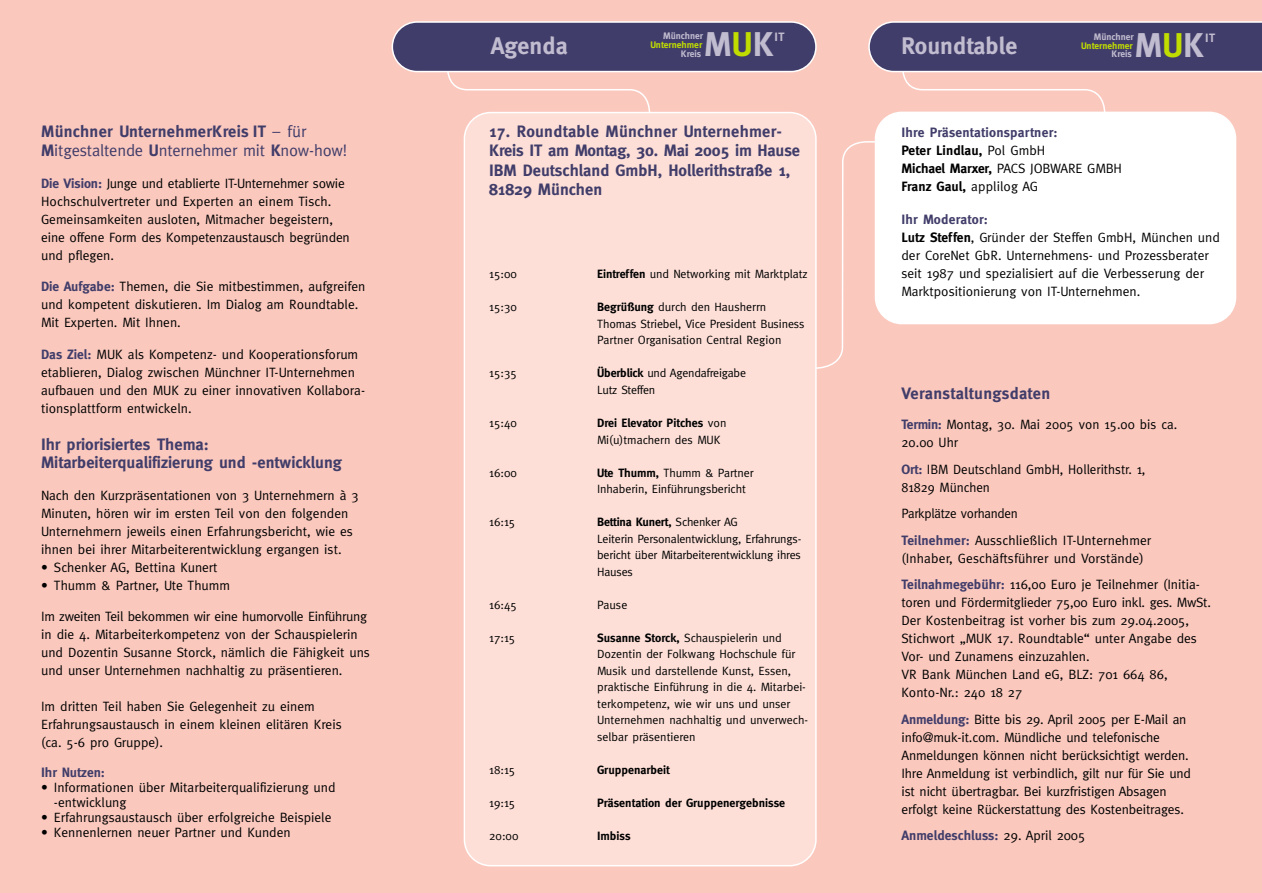
<style>
.page{position:relative;width:1262px;height:893px;background:#fff}
.page>*{position:absolute;margin:0;border:0;box-sizing:border-box;transform-origin:0 0}
.t1{font:700 34.35px "Meta";color:#c1bccf}
.t2{font:700 24px "Meta";color:#c1bccf}
.t3{font:700 16.5px/19.5px "Meta";color:#413d6a}
.t4{font:16.5px/19.5px "Meta";letter-spacing:-.01em;color:#413d6a}
.t5{font:13.5px/18px "Meta";color:#000}
.t6{font:700 13.5px/18px "Meta";letter-spacing:.01em;color:#000}
.t7{font:700 13.5px "Meta";color:#413d6a}
.t8{font:700 12.15px "Meta";color:#c1bccf}
.t9{font:12px/16.5px "Meta";color:#000}
.t10{font:700 12px "Meta";color:#000}
.t11{font:12px/16.5px "Meta";letter-spacing:-.02em;color:#000}
.t12{font:700 9.45px "Meta";color:#c1bccf}
.t13{font:700 9.45px "Meta";color:#c1dd00}
.s1{font-weight:700}
.s2{font-weight:700;color:#413d6a}
.s3{color:#c1dd00}
.s4{color:#413d6a}
.s5{font-weight:400}
.s6{font-weight:400;color:#000}
</style>
<div class="page">
<div style="left:0;top:0;width:425px;height:892px;background:#fac8bd"></div>
<div style="left:425px;top:0;width:425px;height:892px;background:#fac8bd"></div>
<div style="left:850px;top:0;width:411px;height:892px;background:#fac8bd"></div>
<svg style="left:446px;top:48px;width:660px;height:64px"></svg>
<svg style="left:816px;top:140px;width:58px;height:230px"></svg>
<svg style="left:391px;top:21px;width:425px;height:51px;background:#514c74"></svg>
<div style="left:874px;top:112px;width:362px;height:212px;background:#fff"></div>
<svg style="left:868px;top:21px;width:393px;height:51px;background:#4f4a73"></svg>
<div style="left:463px;top:112px;width:353px;height:754px;background:#fddfd7"></div>
<p class="t4" style="left:41px;top:123px;width:307px"><span class="s1">Münchner UnternehmerKreis IT</span> – für<br><span class="s1">M</span>itgestaltende <span class="s1">U</span>nternehmer mit <span class="s1">K</span>now-how!</p>
<p class="t5" style="left:41px;top:175px;width:310px"><span class="s2">Die Vision:</span> Junge und etablierte IT-Unternehmer sowie Hochschulvertreter und Experten an einem Tisch.<br>Gemeinsamkeiten ausloten, Mitmacher begeistern, eine offene Form des Kompetenzaustausch begründen und pflegen.</p>
<p class="t5" style="left:41px;top:279px;width:326px"><span class="s2">Die Aufgabe:</span> Themen, die Sie mitbestimmen, aufgreifen und kompetent diskutieren. Im Dialog am Roundtable.<br>Mit Experten. Mit Ihnen.</p>
<p class="t5" style="left:41px;top:346px;width:325px"><span class="s2">Das Ziel:</span> MUK als Kompetenz- und Kooperationsforum etablieren, Dialog zwischen Münchner IT-Unternehmen aufbauen und den MUK zu einer innovativen Kollabora&shy;tionsplattform entwickeln.</p>
<p class="t3" style="left:41px;top:437px;width:302px;line-height:18px">Ihr priorisiertes Thema:<br>Mitarbeiterqualifizierung und -entwicklung</p>
<p class="t5" style="left:41px;top:487px;width:319px">Nach den Kurzpräsentationen von 3 Unternehmern à 3<br>Minuten, hören wir im ersten Teil von den folgenden Unternehmern jeweils einen Erfahrungsbericht, wie es ihnen bei ihrer Mitarbeiterentwicklung ergangen ist.</p>
<p class="t5" style="left:41px;top:559px;width:178px">• Schenker AG, Bettina Kunert</p>
<p class="t5" style="left:41px;top:577px;width:190px">• Thumm &amp; Partner, Ute Thumm</p>
<p class="t5" style="left:41px;top:609px;width:330px">Im zweiten Teil bekommen wir eine humorvolle Einführung in die 4. Mitarbeiterkompetenz von der Schauspielerin und Dozentin Susanne Storck, nämlich die Fähigkeit uns und unser Unternehmen nachhaltig zu präsentieren.</p>
<p class="t5" style="left:41px;top:699px;width:302px">Im dritten Teil haben Sie Gelegenheit zu einem<br>Erfahrungsaustausch in einem kleinen elitären Kreis (ca. 5-6 pro Gruppe).</p>
<p class="t7" style="left:41px;top:767px;width:65px">Ihr Nutzen:</p>
<p class="t5" style="left:54px;top:781px;width:283px;line-height:15px;text-indent:-13px">• Informationen über Mitarbeiterqualifizierung und -entwicklung</p>
<p class="t5" style="left:41px;top:810px;width:292px">• Erfahrungsaustausch über erfolgreiche Beispiele</p>
<p class="t5" style="left:41px;top:825px;width:251px">• Kennenlernen neuer Partner und Kunden</p>
<h2 class="t2" style="left:490px;top:37px;width:78px">Agenda</h2>
<p class="t12" style="left:663px;top:32px;width:42px">Münchner</p>
<p class="t13" style="left:650px;top:41px;width:53px">Unternehmer</p>
<p class="t12" style="left:681px;top:50px;width:22px">Kreis</p>
<h1 class="t1" style="left:704px;top:32px;width:71px">M<span class="s3">U</span>K</h1>
<p class="t8" style="left:774px;top:33px;width:12px">IT</p>
<h2 class="t2" style="left:901px;top:37px;width:117px">Roundtable</h2>
<p class="t12" style="left:1093px;top:33px;width:42px">Münchner</p>
<h1 class="t1" style="left:1134px;top:33px;width:71px">M<span class="s3">U</span>K</h1>
<p class="t8" style="left:1205px;top:33px;width:12px">IT</p>
<p class="t13" style="left:1081px;top:42px;width:53px">Unternehmer</p>
<p class="t12" style="left:1111px;top:51px;width:22px">Kreis</p>
<p class="t3" style="left:489px;top:123px;width:312px">17. Roundtable Münchner Unternehmer-Kreis IT am Montag, 30. Mai 2005 im Hause IBM Deutschland GmbH, Hollerithstraße 1, 81829 München</p>
<p class="t9" style="left:489px;top:267px;width:29px">15:00</p>
<p class="t9" style="left:597px;top:267px;width:212px"><span class="s1">Eintreffen</span> und Networking mit Marktplatz</p>
<p class="t9" style="left:489px;top:300px;width:29px">15:30</p>
<p class="t9" style="left:597px;top:300px;width:209px"><span class="s1">Begrüßung</span> durch den Hausherrn<br>Thomas Striebel, Vice President Business<br>Partner Organisation Central Region</p>
<p class="t9" style="left:489px;top:366px;width:29px">15:35</p>
<p class="t11" style="left:597px;top:366px;width:150px"><span class="s1">Überblick</span> und Agendafreigabe<br>Lutz Steffen</p>
<p class="t9" style="left:489px;top:416px;width:29px">15:40</p>
<p class="t9" style="left:597px;top:416px;width:131px"><span class="s1">Drei Elevator Pitches</span> von<br>Mi(u)tmachern des MUK</p>
<p class="t9" style="left:489px;top:465px;width:29px">16:00</p>
<p class="t9" style="left:597px;top:465px;width:158px"><span class="s1">Ute Thumm,</span> Thumm &amp; Partner<br>Inhaberin, Einführungsbericht</p>
<p class="t9" style="left:489px;top:515px;width:28px">16:15</p>
<p class="t9" style="left:597px;top:515px;width:206px"><span class="s1">Bettina Kunert,</span> Schenker AG<br>Leiterin Personalentwicklung, Erfahrungs&shy;bericht über Mitarbeiterentwicklung ihres<br>Hauses</p>
<p class="t9" style="left:489px;top:597px;width:29px">16:45</p>
<p class="t9" style="left:597px;top:597px;width:32px">Pause</p>
<p class="t9" style="left:489px;top:630px;width:28px">17:15</p>
<p class="t9" style="left:597px;top:630px;width:212px"><span class="s1">Susanne Storck,</span> Schauspielerin und Dozentin der Folkwang Hochschule für Musik und darstellende Kunst, Essen, praktische Einführung in die 4. Mitarbei&shy;terkompetenz, wie wir uns und unser Unternehmen nachhaltig und unverwech&shy;selbar präsentieren</p>
<p class="t9" style="left:489px;top:762px;width:28px">18:15</p>
<p class="t10" style="left:597px;top:765px;width:74px">Gruppenarbeit</p>
<p class="t9" style="left:489px;top:795px;width:28px">19:15</p>
<p class="t10" style="left:597px;top:798px;width:190px">Präsentation der Gruppenergebnisse</p>
<p class="t9" style="left:489px;top:828px;width:31px">20:00</p>
<p class="t10" style="left:597px;top:831px;width:35px">Imbiss</p>
<p class="t6" style="left:901px;top:125px;width:222px"><span class="s4">Ihre Präsentationspartner:<br></span>Peter Lindlau, <span class="s5">Pol GmbH<br></span>Michael Marxer, <span class="s5">PACS JOBWARE GMBH<br></span>Franz Gaul, <span class="s5">applilog AG</span></p>
<p class="t5" style="left:901px;top:212px;width:320px"><span class="s2">Ihr Moderator:<br></span><span class="s1">Lutz Steffen</span>, Gründer der Steffen GmbH, München und der CoreNet GbR. Unternehmens- und Prozessberater seit 1987 und spezialisiert auf die Verbesserung der Marktpositionierung von IT-Unternehmen.</p>
<p class="t3" style="left:901px;top:385px;width:150px">Veranstaltungsdaten</p>
<p class="t5" style="left:901px;top:417px;width:277px"><span class="s2">Termin:</span> Montag, 30. Mai 2005 von 15.00 bis ca.<br>20.00 Uhr</p>
<p class="t5" style="left:901px;top:461px;width:245px"><span class="s2">Ort:</span> IBM Deutschland GmbH, Hollerithstr. 1,<br>81829 München</p>
<p class="t5" style="left:901px;top:501px;width:251px;line-height:26.5px">Parkplätze vorhanden<br><span class="s2">Teilnehmer:</span> Ausschließlich IT-Unternehmer</p>
<p class="t5" style="left:901px;top:546px;width:300px;line-height:26.5px">(Inhaber, Geschäftsführer und Vorstände)<br><span class="s2">Teilnahmegebühr:</span> 116,00 Euro je Teilnehmer (Initia-</p>
<p class="t5" style="left:901px;top:595px;width:311px">toren und Fördermitglieder 75,00 Euro inkl. ges. MwSt.<br>Der Kostenbeitrag ist vorher bis zum 29.04.2005, Stichwort „MUK 17. Roundtable“ unter Angabe des Vor- und Zunamens einzuzahlen.<br>VR Bank München Land eG, BLZ: 701 664 86, Konto-Nr.: 240 18 27</p>
<p class="t5" style="left:901px;top:711px;width:291px"><span class="s2">Anmeldung:</span> Bitte bis 29. April 2005 per E-Mail an info@muk-it.com. Mündliche und telefonische Anmeldungen können nicht berücksichtigt werden.<br>Ihre Anmeldung ist verbindlich, gilt nur für Sie und ist nicht übertragbar. Bei kurzfristigen Absagen erfolgt keine Rückerstattung des Kostenbeitrages.</p>
<p class="t7" style="left:901px;top:830px;width:185px">Anmeldeschluss: <span class="s6">29. April 2005</span></p>
</div>
